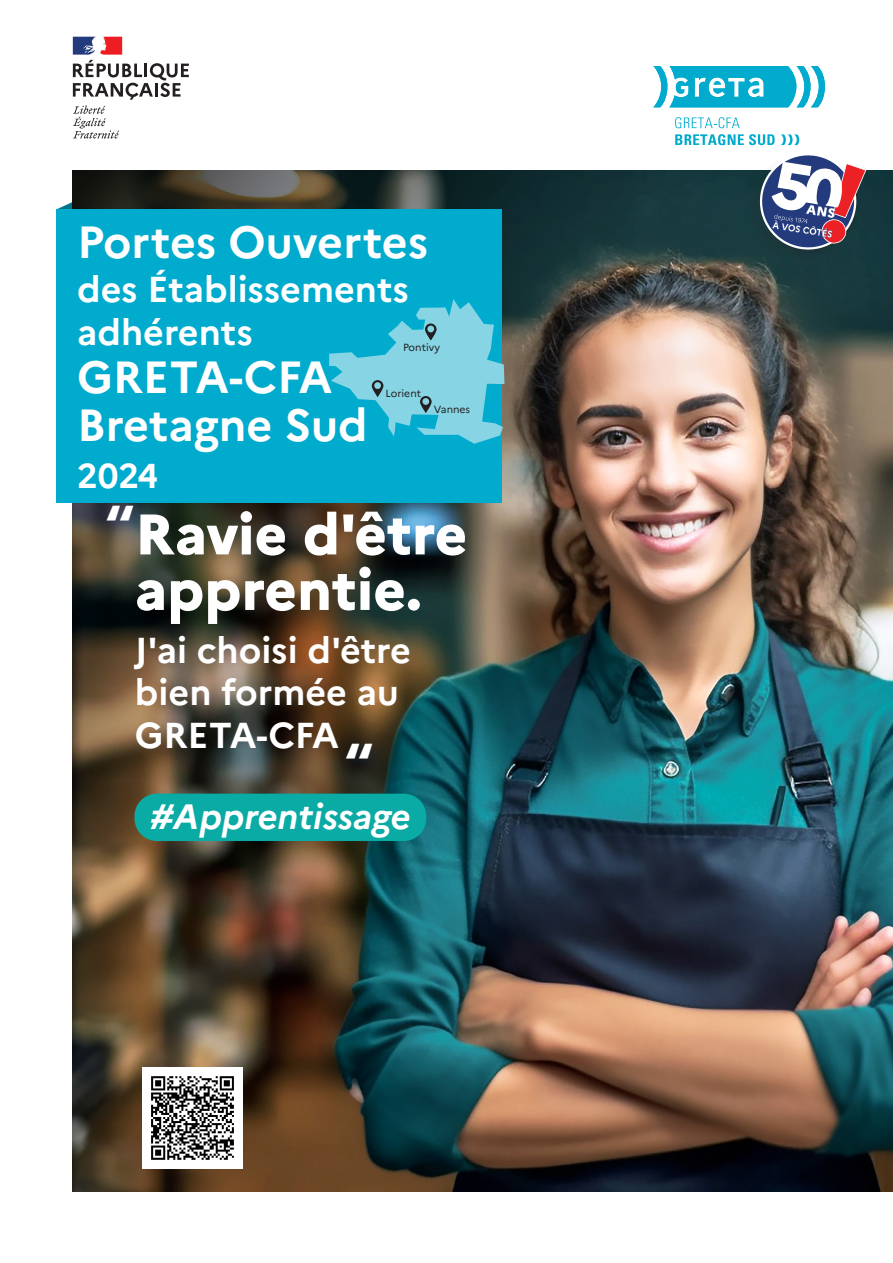
<style>
.page{position:relative;width:893px;height:1263px;background:#fff}
.page>*{position:absolute;margin:0;border:0;box-sizing:border-box;transform-origin:0 0}
.t1{font:800 57px/55.5px "Marianne";color:#fff}
.t2{font:800 48.9px "Marianne";color:#fff}
.t3{font:700 45px/47.7px "Marianne";color:#fff}
.t4{font:700 36px/42px "Marianne";color:#fff}
.t5{font:italic 700 35.25px "Marianne";color:#fff}
.t6{font:700 34.5px "Marianne";color:#fff}
.t7{font:10.35px "Marianne";color:#231f20}
</style>
<div class="page">
<svg style="left:56px;top:182px;width:17px;height:28px"></svg>
<img style="left:73px;top:171px;width:820px;height:1019px">
<img style="left:142px;top:1068px;width:101px;height:100px">
<div style="left:56px;top:210px;width:445px;height:293px;background:#00abcd"></div>
<div style="left:134px;top:794px;width:292px;height:47px;background:#0aaba4;border-radius:22px"></div>
<div style="left:102px;top:499px;width:44px;height:35px;background:#233b7d;opacity:.3"></div>
<div style="left:341px;top:738px;width:44px;height:34px;background:#233b7d;opacity:.3"></div>
<svg style="left:73px;top:106px;width:46px;height:33px"></svg>
<svg style="left:73px;top:37px;width:116px;height:63px"></svg>
<div style="left:743px;top:154px;width:122px;height:112px;background:#231f20;opacity:.11"></div>
<div style="left:760px;top:154px;width:101px;height:100px;background:#19393d"></div>
<svg style="left:758px;top:154px;width:108px;height:98px"></svg>
<svg style="left:653px;top:66px;width:172px;height:41px"></svg>
<svg style="left:675px;top:117px;width:65px;height:11px"></svg>
<svg style="left:675px;top:134px;width:100px;height:11px"></svg>
<svg style="left:781px;top:134px;width:18px;height:11px"></svg>
<svg style="left:329px;top:299px;width:175px;height:145px"></svg>
<p class="t3" style="left:77px;top:218px;width:353px">Portes Ouvertes</p>
<p class="t4" style="left:77px;top:267px;width:333px;line-height:43.5px">des Établissements adhérents</p>
<p class="t3" style="left:77px;top:353px;width:292px">GRETA-CFA<br>Bretagne Sud</p>
<p class="t6" style="left:77px;top:455px;width:83px">2024</p>
<p class="t7" style="left:403px;top:341px;width:39px">Pontivy</p>
<p class="t7" style="left:385px;top:387px;width:37px">Lorient</p>
<p class="t7" style="left:434px;top:403px;width:38px">Vannes</p>
<h2 class="t2" style="left:107px;top:493px;width:28px">‘‘</h2>
<h1 class="t1" style="left:135px;top:506px;width:334px">Ravie d'être apprentie.</h1>
<p class="t4" style="left:135px;top:630px;width:278px">J'ai choisi d'être bien formée au<br>GRETA-CFA</p>
<h2 class="t2" style="left:346px;top:731px;width:28px">‘‘</h2>
<p class="t5" style="left:150px;top:795px;width:262px">#Apprentissage</p>
</div>
